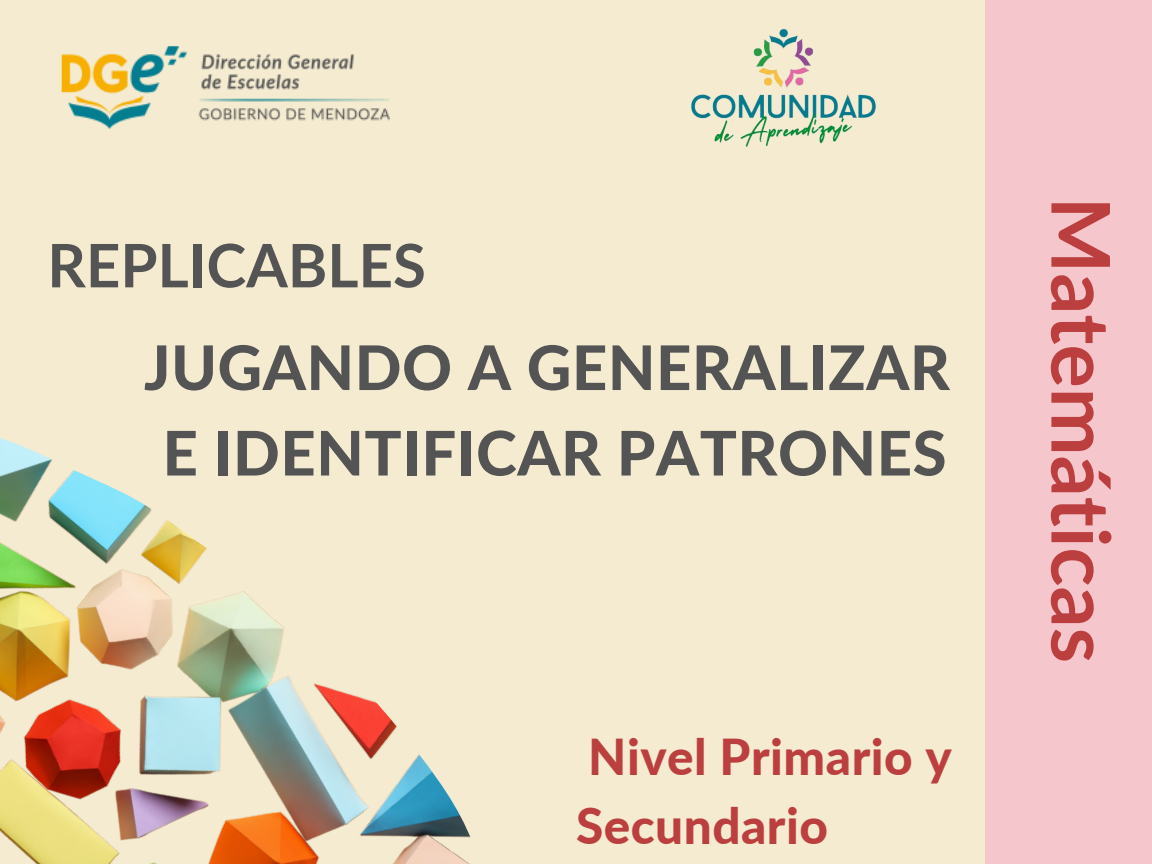
<style>
.page{position:relative;width:1152px;height:864px;background:#f4ebd0}
.page>*{position:absolute;margin:0;border:0;box-sizing:border-box;transform-origin:0 0}
.t1{font:700 81px "Lato";color:#bc3f3f}
.t2{font:800 61.5px "Lato";letter-spacing:.01em;color:#545454}
.t3{font:700 60px "Lato";color:#545454}
.t4{font:800 49.5px/68.7px "Lato";letter-spacing:.01em;color:#bc3f3f}
</style>
<div class="page">
<div style="left:985px;top:0;width:167px;height:864px;background:#f6c6cd"></div>
<img style="left:691px;top:28px;width:185px;height:120px">
<img style="left:61px;top:46px;width:329px;height:83px">
<img style="left:0;top:438px;width:471px;height:426px">
<p class="t3" style="left:47px;top:228px;width:380px">REPLICABLES</p>
<p class="t2" style="left:144px;top:329px;width:807px">JUGANDO A GENERALIZAR</p>
<p class="t2" style="left:163px;top:415px;width:785px">E IDENTIFICAR PATRONES</p>
<p class="t4" style="left:576px;top:721px;width:377px">Nivel Primario y<br>Secundario</p>
<p class="t1" style="left:1131px;top:197px;width:468px;rotate:90deg">Matemáticas</p>
</div>
